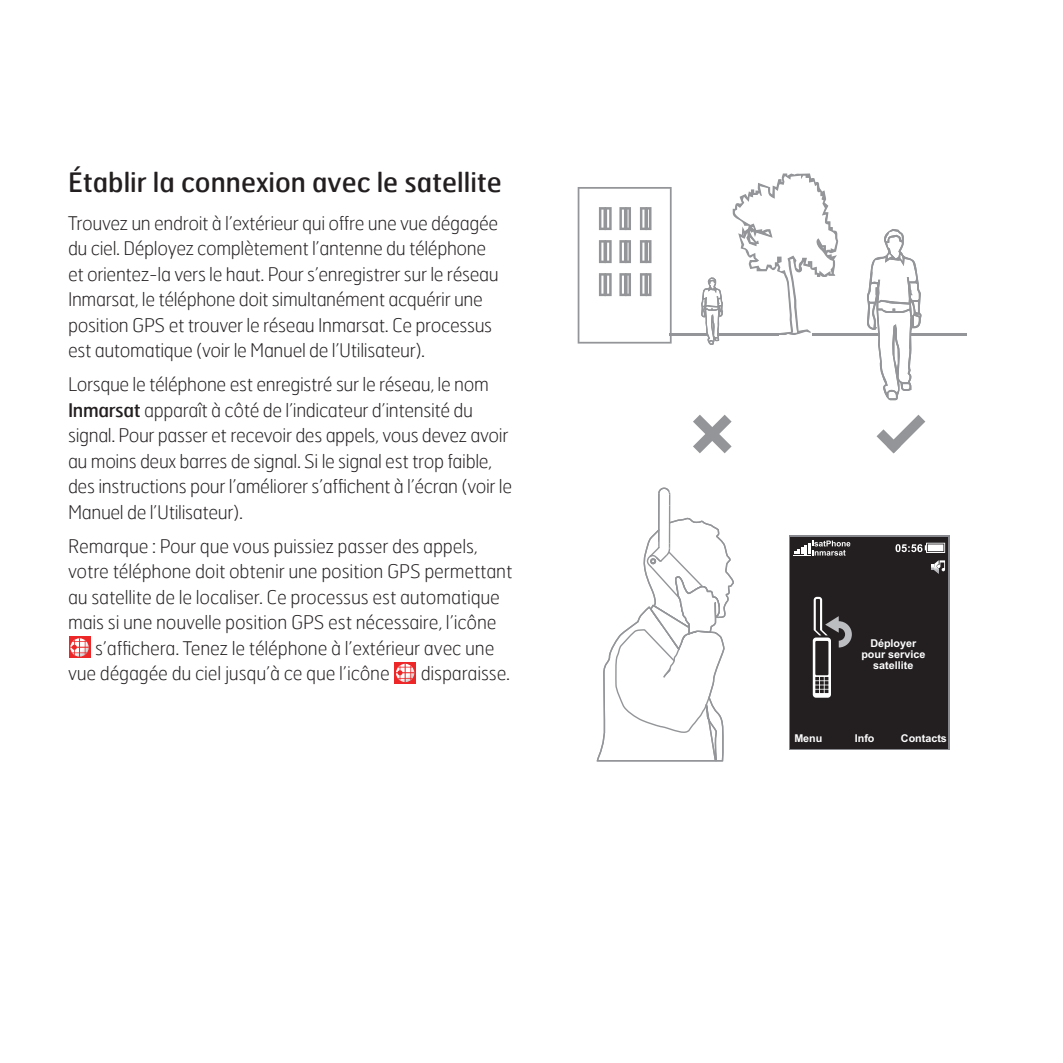
<style>
.page{position:relative;width:1063px;height:1063px;background:#fff}
.page>*{position:absolute;margin:0;border:0;box-sizing:border-box;transform-origin:0 0}
.EN_Subhead{font:27px "Hermes";color:#231f20}
.EN_Copy{font:100 18.6px/25.5px "Hermes";letter-spacing:-.02em;color:#231f20}
.t1{font:700 10.8px/11.4px "Arial";color:#fff;text-align:center}
.s1{font-weight:400}
</style>
<div class="page">
<div style="left:69px;top:637px;width:21px;height:21px;background:#ed2627"></div>
<svg style="left:70px;top:638px;width:19px;height:19px"></svg>
<svg style="left:395px;top:662px;width:21px;height:21px"></svg>
<svg style="left:396px;top:664px;width:18px;height:19px"></svg>
<hr style="left:669px;top:506px;width:1px;height:38px;background:#939598">
<hr style="left:658px;top:493px;width:2px;height:47px;background:#939598">
<svg style="left:658px;top:487px;width:13px;height:19px"></svg>
<svg style="left:596px;top:517px;width:138px;height:245px"></svg>
<svg style="left:789px;top:535px;width:161px;height:215px"></svg>
<div style="left:791px;top:537px;width:157px;height:212px;background:#231f20"></div>
<svg style="left:896px;top:543px;width:49px;height:10px"></svg>
<svg style="left:931px;top:560px;width:14px;height:14px"></svg>
<svg style="left:794px;top:541px;width:56px;height:15px"></svg>
<svg style="left:812px;top:636px;width:20px;height:63px"></svg>
<svg style="left:813px;top:597px;width:39px;height:101px"></svg>
<svg style="left:733px;top:173px;width:105px;height:162px"></svg>
<svg style="left:578px;top:187px;width:94px;height:157px"></svg>
<svg style="left:646px;top:273px;width:6px;height:23px"></svg>
<svg style="left:600px;top:274px;width:5px;height:21px"></svg>
<svg style="left:606px;top:274px;width:5px;height:21px"></svg>
<svg style="left:620px;top:274px;width:6px;height:21px"></svg>
<svg style="left:626px;top:274px;width:4px;height:21px"></svg>
<svg style="left:641px;top:274px;width:5px;height:21px"></svg>
<svg style="left:647px;top:274px;width:4px;height:21px"></svg>
<hr style="left:670px;top:333px;width:38px;height:2px;background:#939598">
<hr style="left:718px;top:333px;width:61px;height:2px;background:#939598">
<hr style="left:812px;top:333px;width:68px;height:2px;background:#939598">
<hr style="left:911px;top:333px;width:56px;height:2px;background:#939598">
<svg style="left:867px;top:229px;width:55px;height:171px"></svg>
<svg style="left:701px;top:277px;width:22px;height:68px"></svg>
<svg style="left:693px;top:415px;width:39px;height:38px"></svg>
<svg style="left:877px;top:415px;width:48px;height:38px"></svg>
<p class="EN_Subhead" style="left:68px;top:165px;width:435px">Établir la connexion avec le satellite</p>
<p class="EN_Copy" style="left:68px;top:210px;width:432px">Trouvez un endroit à l’extérieur qui offre une vue dégagée du ciel. Déployez complètement l’antenne du téléphone et orientez-la vers le haut. Pour s’enregistrer sur le réseau Inmarsat, le téléphone doit simultanément acquérir une position GPS et trouver le réseau Inmarsat. Ce processus est automatique (voir le Manuel de l’Utilisateur).</p>
<p class="EN_Copy" style="left:68px;top:371px;width:446px">Lorsque le téléphone est enregistré sur le réseau, le nom <span class="s1">Inmarsat</span> apparaît à côté de l’indicateur d’intensité du signal. Pour passer et recevoir des appels, vous devez avoir au moins deux barres de signal. Si le signal est trop faible, des instructions pour l’améliorer s’affichent à l’écran (voir le Manuel de l’Utilisateur).</p>
<p class="EN_Copy" style="left:68px;top:533px;width:411px">Remarque : Pour que vous puissiez passer des appels,</p>
<p class="EN_Copy" style="left:68px;top:558px;width:446px">votre téléphone doit obtenir une position GPS permettant</p>
<p class="EN_Copy" style="left:68px;top:584px;width:434px">au satellite de le localiser. Ce processus est automatique</p>
<p class="EN_Copy" style="left:68px;top:609px;width:430px">mais si une nouvelle position GPS est nécessaire, l’icône</p>
<p class="EN_Copy" style="left:95px;top:635px;width:401px">s’affichera. Tenez le téléphone à l’extérieur avec une</p>
<p class="EN_Copy" style="left:68px;top:660px;width:323px">vue dégagée du ciel jusqu’à ce que l’icône</p>
<p class="EN_Copy" style="left:421px;top:660px;width:91px">disparaisse.</p>
<p class="t1" style="left:861px;top:637px;width:65px">Déployer pour service satellite</p>
<p class="t1" style="left:794px;top:733px;width:30px">Menu</p>
<p class="t1" style="left:855px;top:733px;width:21px">Info</p>
<p class="t1" style="left:901px;top:733px;width:48px">Contacts</p>
</div>
